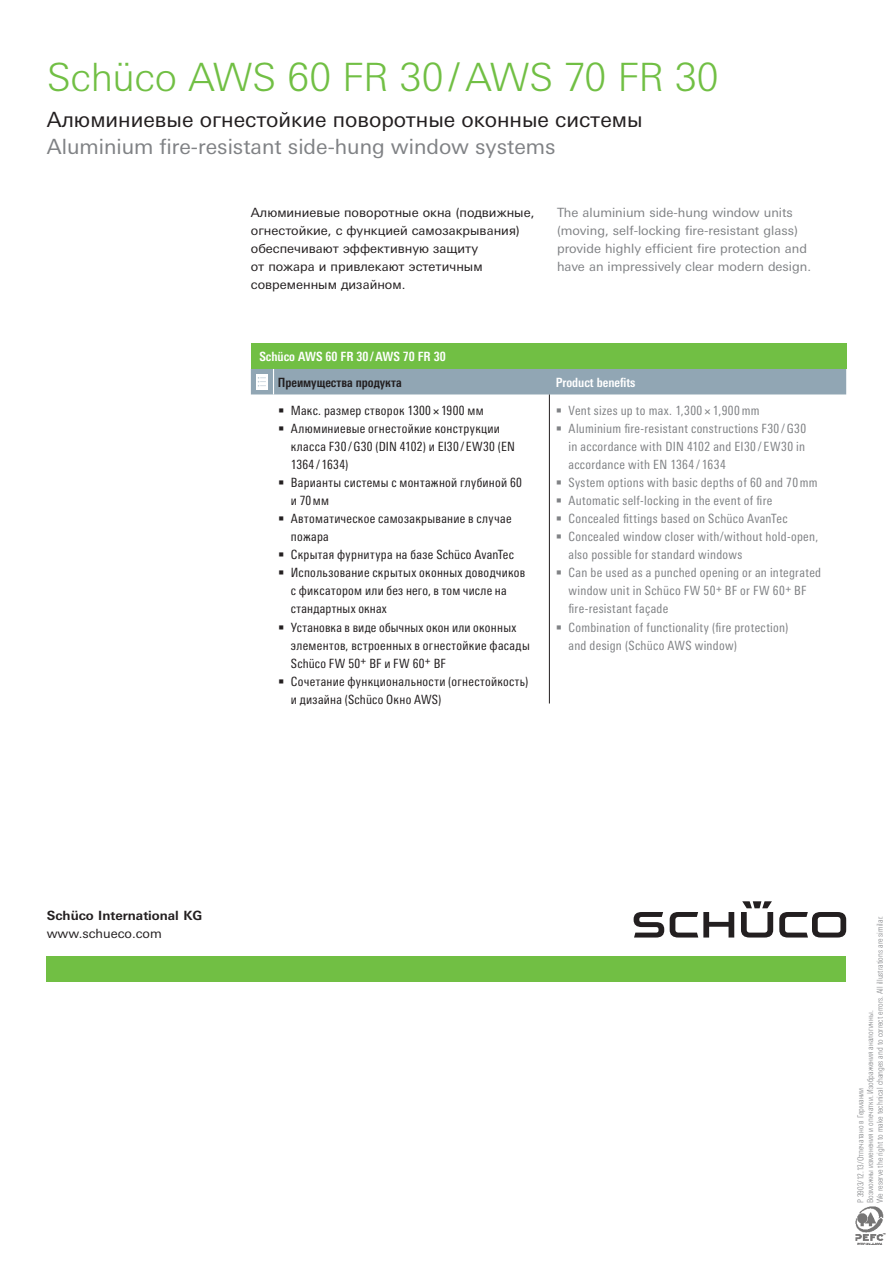
<style>
.page{position:relative;width:893px;height:1263px;background:#fff}
.page>*{position:absolute;margin:0;border:0;box-sizing:border-box;transform-origin:0 0}
.Datenblatt_Titel_Rüc{font:300 39px "Univers For Schueco 330";letter-spacing:-.015em;color:#71bf44}
.Titel_Subline_14pt_8{font:21px "Univers For Schueco 430 Reg";color:#231f20}
.Titel_Subline_14pt_8-2{font:21px "Univers For Schueco 430 Reg";color:#808285}
.t1{font:12.75px/18px "Univers For Schueco 420 Cd Rg";letter-spacing:.025em;color:#808285}
.t2{font:12.75px/18px "Univers For Schueco 420 Cd Rg";letter-spacing:.025em;color:#231f20}
.EN_Fließtext{font:12.75px/18px "Univers For Schueco 430 Reg";color:#231f20}
.EN_Fließtext-2{font:12.75px/18px "Univers For Schueco 430 Reg";color:#808285}
.Titel_Subline_14pt_8-3{font:12.75px "Univers For Schueco 620 Cd Bd";color:#fff}
.D_Fließtext_Auszeich{font:700 12.75px "Univers For Schueco 630";color:#231f20}
.Titel_Subline_14pt_8-4{font:12.75px "Univers For Schueco 620 Cd Bd";color:#231f20}
.D_Fließtext{font:12.75px "Univers For Schueco 430 Reg";color:#231f20}
.P-Nummer{font:8.25px "Univers For Schueco 320 Cd Lt";color:#808285}
</style>
<div class="page">
<svg style="left:634px;top:901px;width:212px;height:36px"></svg>
<div style="left:47px;top:956px;width:799px;height:26px;background:#71bf44"></div>
<img style="left:855px;top:1206px;width:31px;height:39px">
<div style="left:251px;top:343px;width:595px;height:26px;background:#71bf44"></div>
<hr style="left:549px;top:394px;width:1px;height:309px;background:#231f20">
<div style="left:251px;top:369px;width:595px;height:25px;background:#91a6b4"></div>
<p class="Datenblatt_Titel_Rüc" style="left:47px;top:55px;width:673px">Schüco AWS 60 FR 30/AWS 70 FR 30</p>
<p class="Titel_Subline_14pt_8" style="left:47px;top:108px;width:597px">Алюминиевые огнестойкие поворотные оконные системы</p>
<p class="Titel_Subline_14pt_8-2" style="left:47px;top:135px;width:510px">Aluminium fire-resistant side-hung window systems</p>
<p class="EN_Fließtext" style="left:251px;top:204px;width:285px">Алюминиевые поворотные окна (подвижные, огнестойкие, с функцией самозакрывания) обеспечивают эффективную защиту<br>от пожара и привлекают эстетичным современным дизайном.</p>
<p class="EN_Fließtext-2" style="left:557px;top:204px;width:242px">The aluminium side-hung window units (moving, self-locking fire-resistant glass)</p>
<p class="EN_Fließtext-2" style="left:557px;top:240px;width:251px">provide highly efficient fire protection and</p>
<p class="EN_Fließtext-2" style="left:557px;top:258px;width:256px">have an impressively clear modern design.</p>
<p class="Titel_Subline_14pt_8-3" style="left:259px;top:349px;width:188px">Schüco AWS 60 FR 30 /AWS 70 FR 30</p>
<p class="Titel_Subline_14pt_8-4" style="left:278px;top:374px;width:125px">Преимущества продукта</p>
<p class="Titel_Subline_14pt_8-3" style="left:556px;top:374px;width:81px">Product benefits</p>
<p class="t2" style="left:278px;top:402px;width:207px">• Макс. размер створок 1300×1900 мм</p>
<p class="t2" style="left:291px;top:420px;width:226px;text-indent:-13px">• Алюминиевые огнестойкие конструкции класса F30/G30 (DIN 4102) и EI30/EW30 (EN<br>1364/1634)</p>
<p class="t2" style="left:291px;top:474px;width:233px;text-indent:-13px">• Варианты системы с монтажной глубиной 60 и 70мм</p>
<p class="t2" style="left:291px;top:510px;width:222px;text-indent:-13px">• Автоматическое самозакрывание в случае пожара</p>
<p class="t2" style="left:278px;top:546px;width:237px">• Скрытая фурнитура на базе Schüco AvanTec</p>
<p class="t2" style="left:291px;top:564px;width:236px;text-indent:-13px">• Использование скрытых оконных доводчиков с фиксатором или без него, в том числе на стандартных окнах</p>
<p class="t2" style="left:291px;top:618px;width:240px;text-indent:-13px">• Установка в виде обычных окон или оконных элементов, встроенных в огнестойкие фасады<br>Schüco FW 50<sup>+</sup> BF и FW 60<sup>+</sup> BF</p>
<p class="t2" style="left:291px;top:672px;width:239px;text-indent:-13px">• Сочетание функциональности (огнестойкость) и дизайна (Schüco Окно AWS)</p>
<p class="t1" style="left:556px;top:402px;width:205px">• Vent sizes up to max. 1,300 × 1,900mm</p>
<p class="t1" style="left:568px;top:420px;width:239px;text-align:justify;text-indent:-13px">• Aluminium fire-resistant constructions F30 / G30 in accordance with DIN 4102 and EI30 / EW30 in accordance with EN 1364 / 1634</p>
<p class="t1" style="left:556px;top:474px;width:263px">• System options with basic depths of 60 and 70mm</p>
<p class="t1" style="left:556px;top:492px;width:218px">• Automatic self-locking in the event of fire</p>
<p class="t1" style="left:556px;top:510px;width:233px">• Concealed fittings based on Schüco AvanTec</p>
<p class="t1" style="left:568px;top:528px;width:251px;text-indent:-13px">• Concealed window closer with/without hold-open, also possible for standard windows</p>
<p class="t1" style="left:568px;top:564px;width:254px;text-indent:-13px">• Can be used as a punched opening or an integrated window unit in Schüco FW 50<sup>+</sup> BF or FW 60<sup>+</sup> BF fire-resistant façade</p>
<p class="t1" style="left:568px;top:618px;width:221px;text-indent:-13px">• Combination of functionality (fire protection) and design (Schüco AWS window)</p>
<p class="D_Fließtext_Auszeich" style="left:47px;top:907px;width:157px">Schüco International KG</p>
<p class="D_Fließtext" style="left:47px;top:926px;width:117px">www.schueco.com</p>
<p class="P-Nummer" style="left:875px;top:1203px;width:289px;rotate:-90deg">We reserve the right to make technical changes and to correct errors. All illustrations are similar.</p>
<p class="P-Nummer" style="left:865px;top:1203px;width:194px;rotate:-90deg">Возможны изменения и опечатки. Изображения аналогичны.</p>
<p class="P-Nummer" style="left:856px;top:1203px;width:117px;rotate:-90deg">P 3903/12.13/Отпечатано в Германии</p>
</div>
